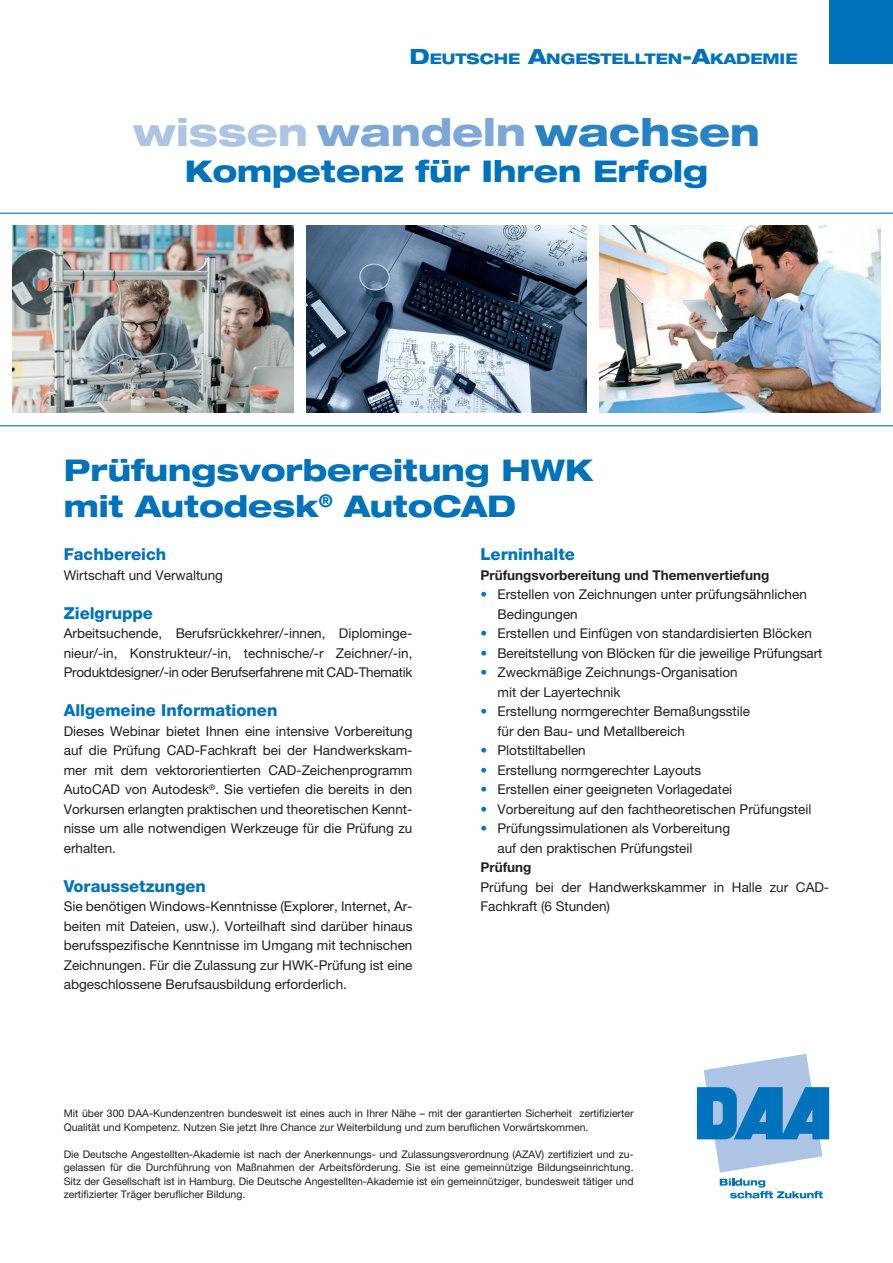
<style>
.page{position:relative;width:893px;height:1263px;background:#fff}
.page>*{position:absolute;margin:0;border:0;box-sizing:border-box;transform-origin:0 0}
.t1{font:800 expanded 38.25px "Helvetica Neue LT Pro";color:#7ca7d8}
.t2{font:800 expanded 30px/36px "Helvetica Neue LT Pro";color:#0072bc}
.t3{font:800 16.5px "Helvetica Neue LT Pro";color:#0072bc}
.t4{font:800 expanded 14.7px "Helvetica Neue LT Pro";color:#0072bc}
.t5{font:13.5px/19.5px "Helvetica Neue LT Pro";color:#231f20}
.t6{font:700 13.5px "Helvetica Neue LT Pro";color:#231f20}
.t7{font:10.5px/13.5px "Helvetica Neue LT Pro";color:#231f20}
.s1{font-size:21px}
.s2{color:#adc4e5}
.s3{color:#2783c5}
.s4{color:#0072bc}
</style>
<div class="page">
<hr style="left:0;top:213px;width:893px;height:1px;background:#0072bc">
<hr style="left:0;top:425px;width:893px;height:1px;background:#0072bc">
<img style="left:306px;top:225px;width:281px;height:187px">
<img style="left:600px;top:225px;width:280px;height:187px">
<div style="left:829px;top:0;width:64px;height:64px;background:#0072bc"></div>
<img style="left:13px;top:225px;width:280px;height:187px">
<svg style="left:697px;top:1054px;width:132px;height:118px"></svg>
<svg style="left:720px;top:1178px;width:103px;height:20px"></svg>
<p class="t4" style="left:410px;top:49px;width:389px"><span class="s1">D</span>EUTSCHE <span class="s1">A</span>NGESTELLTEN<span class="s1">-A</span>KADEMIE</p>
<h1 class="t1" style="left:133px;top:108px;width:629px"><span class="s2">wissen</span> wandeln <span class="s3">wachsen</span></h1>
<h2 class="t2" style="left:185px;top:153px;width:525px">Kompetenz für Ihren Erfolg</h2>
<h2 class="t2" style="left:64px;top:451px;width:531px">Prüfungsvorbereitung HWK mit Autodesk<sup>®</sup> AutoCAD</h2>
<p class="t3" style="left:64px;top:545px;width:104px">Fachbereich</p>
<p class="t5" style="left:64px;top:565px;width:161px">Wirtschaft und Verwaltung</p>
<p class="t3" style="left:64px;top:603px;width:91px">Zielgruppe</p>
<p class="t5" style="left:64px;top:624px;width:350px;text-align:justify">Arbeitsuchende, Berufsrückkehrer/-innen, Diplominge&shy;nieur/-in, Konstrukteur/-in, technische/-r Zeichner/-in, Produktdesigner/-in oder Berufserfahrene mit CAD-Thematik</p>
<p class="t3" style="left:64px;top:701px;width:215px">Allgemeine Informationen</p>
<p class="t5" style="left:64px;top:721px;width:350px;text-align:justify">Dieses Webinar bietet Ihnen eine intensive Vorbereitung auf die Prüfung CAD-Fachkraft bei der Handwerkskam&shy;mer mit dem vektororientierten CAD-Zeichenprogramm AutoCAD von Autodesk<sup>®</sup>. Sie vertiefen die bereits in den Vorkursen erlangten praktischen und theoretischen Kennt&shy;nisse um alle notwendigen Werkzeuge für die Prüfung zu erhalten.</p>
<p class="t3" style="left:64px;top:876px;width:144px">Voraussetzungen</p>
<p class="t5" style="left:64px;top:897px;width:350px;text-align:justify">Sie benötigen Windows-Kenntnisse (Explorer, Internet, Ar&shy;beiten mit Dateien, usw.). Vorteilhaft sind darüber hinaus berufsspezifische Kenntnisse im Umgang mit technischen Zeichnungen. Für die Zulassung zur HWK-Prüfung ist eine abgeschlossene Berufsausbildung erforderlich.</p>
<p class="t3" style="left:480px;top:545px;width:96px">Lerninhalte</p>
<p class="t6" style="left:480px;top:567px;width:290px">Prüfungsvorbereitung und Themenvertiefung</p>
<p class="t5" style="left:497px;top:585px;width:311px;text-indent:-17px"><span class="s4">•</span> Erstellen von Zeichnungen unter prüfungsähnlichen<br>Bedingungen</p>
<p class="t5" style="left:480px;top:624px;width:333px"><span class="s4">•</span> Erstellen und Einfügen von standardisierten Blöcken</p>
<p class="t5" style="left:480px;top:643px;width:343px"><span class="s4">•</span> Bereitstellung von Blöcken für die jeweilige Prüfungsart</p>
<p class="t5" style="left:497px;top:663px;width:242px;text-indent:-17px"><span class="s4">•</span> Zweckmäßige Zeichnungs-Organisation mit der Layertechnik</p>
<p class="t5" style="left:497px;top:702px;width:254px;text-indent:-17px"><span class="s4">•</span> Erstellung normgerechter Bemaßungsstile für den Bau- und Metallbereich</p>
<p class="t5" style="left:480px;top:740px;width:107px"><span class="s4">•</span> Plotstiltabellen</p>
<p class="t5" style="left:480px;top:760px;width:222px"><span class="s4">•</span> Erstellung normgerechter Layouts</p>
<p class="t5" style="left:480px;top:779px;width:253px"><span class="s4">•</span> Erstellen einer geeigneten Vorlagedatei</p>
<p class="t5" style="left:480px;top:799px;width:332px"><span class="s4">•</span> Vorbereitung auf den fachtheoretischen Prüfungsteil</p>
<p class="t5" style="left:497px;top:818px;width:234px;text-indent:-17px"><span class="s4">•</span> Prüfungssimulationen als Vorbereitung auf den praktischen Prüfungsteil</p>
<p class="t6" style="left:480px;top:859px;width:53px">Prüfung</p>
<p class="t5" style="left:480px;top:877px;width:350px">Prüfung bei der Handwerkskammer in Halle zur CAD-<br>Fachkraft (6 Stunden)</p>
<p class="t7" style="left:64px;top:1107px;width:571px">Mit über 300 DAA-Kundenzentren bundesweit ist eines auch in Ihrer Nähe – mit der garantierten Sicherheit zertifizierter<br>Qualität und Kompetenz. Nutzen Sie jetzt Ihre Chance zur Weiterbildung und zum beruflichen Vorwärtskommen.</p>
<p class="t7" style="left:64px;top:1147px;width:571px;text-align:justify">Die Deutsche Angestellten-Akademie ist nach der Anerkennungs- und Zulassungsverordnung (AZAV) zertifiziert und zu&shy;gelassen für die Durchführung von Maßnahmen der Arbeitsförderung. Sie ist eine gemeinnützige Bildungseinrichtung.<br>Sitz der Gesellschaft ist in Hamburg. Die Deutsche Angestellten-Akademie ist ein gemeinnütziger, bundesweit tätiger und zertifizierter Träger beruflicher Bildung.</p>
</div>
